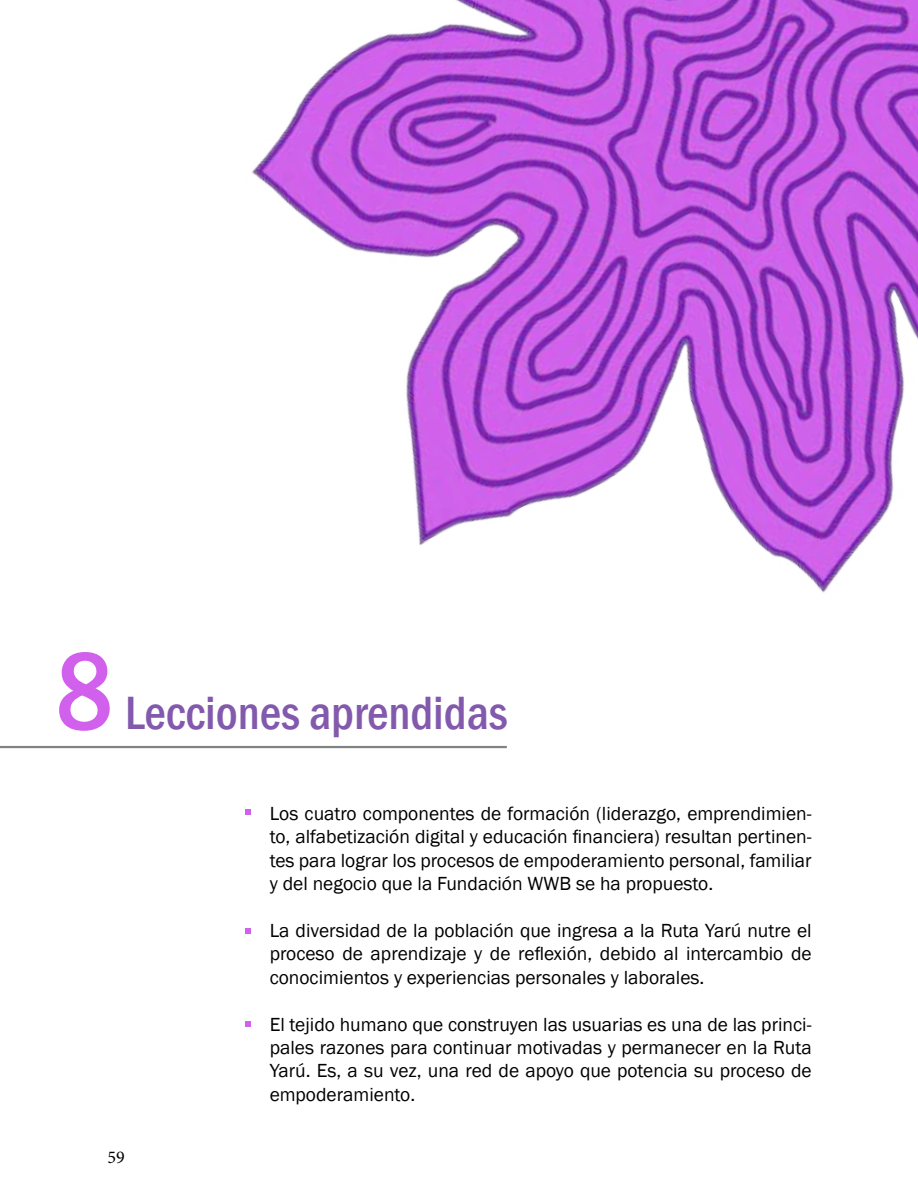
<style>
.page{position:relative;width:918px;height:1188px;background:#fff}
.page>*{position:absolute;margin:0;border:0;box-sizing:border-box;transform-origin:0 0}
.t1{font:500 condensed 114px "Franklin Gothic";color:#d160ed}
.t2{font:500 condensed 48px "Franklin Gothic";color:#8259ad}
.t3{font:19.5px/23.4px "Franklin Gothic";color:#000;text-align:justify}
.t4{font:18px "Minion Pro";color:#000}
</style>
<div class="page">
<img style="left:252px;top:0;width:666px;height:593px">
<hr style="left:0;top:746px;width:507px;height:2px;background:#808284">
<svg style="left:245px;top:810px;width:5px;height:5px"></svg>
<svg style="left:245px;top:928px;width:5px;height:5px"></svg>
<svg style="left:245px;top:1022px;width:5px;height:5px"></svg>
<h1 class="t1" style="left:55px;top:617px;width:60px">8</h1>
<h2 class="t2" style="left:125px;top:682px;width:384px">Lecciones aprendidas</h2>
<p class="t3" style="left:270px;top:802px;width:543px">Los cuatro componentes de formación (liderazgo, emprendimien&shy;to, alfabetización digital y educación financiera) resultan pertinen&shy;tes para lograr los procesos de empoderamiento personal, familiar y del negocio que la Fundación WWB se ha propuesto.</p>
<p class="t3" style="left:270px;top:919px;width:544px">La diversidad de la población que ingresa a la Ruta Yarú nutre el proceso de aprendizaje y de reflexión, debido al intercambio de conocimientos y experiencias personales y laborales.</p>
<p class="t3" style="left:270px;top:1013px;width:544px">El tejido humano que construyen las usuarias es una de las princi&shy;pales razones para continuar motivadas y permanecer en la Ruta Yarú. Es, a su vez, una red de apoyo que potencia su proceso de empoderamiento.</p>
<p class="t4" style="left:107px;top:1145px;width:19px">59</p>
</div>
